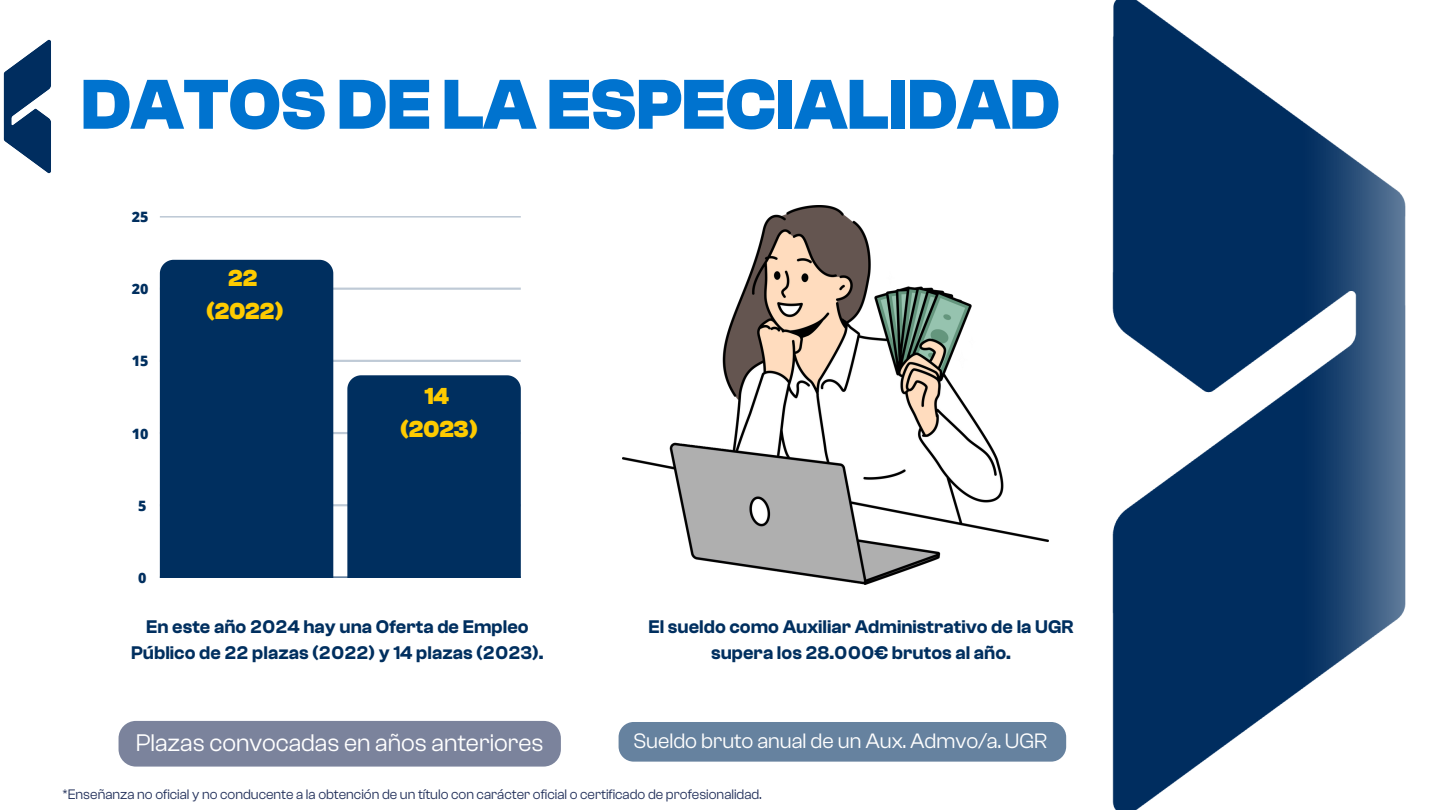
<style>
.page{position:relative;width:1440px;height:810px;background:#fff}
.page>*{position:absolute;margin:0;border:0;box-sizing:border-box;transform-origin:0 0}
.t1{font:700 73px "Clash Grotesk";color:#0073cf}
.t2{font:24.9px "Clash Grotesk";color:#fff}
.t3{font:700 24px/33px "Clash Grotesk";color:#fecb00;text-align:center}
.t4{font:21.7px "Clash Grotesk";color:#fff}
.t5{font:600 19px/26.2px "Clash Grotesk";color:#002f5f;text-align:center}
.t6{font:800 14.3px "Open Sans";color:#002f5f}
.t7{font:14.2px "Clash Grotesk";color:#23315b}
</style>
<div class="page">
<img style="left:3px;top:39px;width:48px;height:135px">
<hr style="left:160px;top:576px;width:361px;height:1px;background:#002f5f;opacity:.6">
<hr style="left:160px;top:504px;width:361px;height:2px;background:#002f5f;opacity:.25">
<hr style="left:160px;top:432px;width:361px;height:2px;background:#002f5f;opacity:.25">
<hr style="left:160px;top:360px;width:361px;height:2px;background:#c0cbd7">
<hr style="left:160px;top:288px;width:361px;height:2px;background:#c5cfda">
<hr style="left:160px;top:216px;width:361px;height:2px;background:#002f5f;opacity:.25">
<div style="left:160px;top:260px;width:173px;height:317px;background:#002f5f"></div>
<div style="left:347px;top:375px;width:174px;height:202px;background:#002f5f"></div>
<img style="left:1112px;top:0;width:294px;height:810px">
<img style="left:622px;top:206px;width:426px;height:379px">
<div style="left:619px;top:722px;width:447px;height:40px;background:#66829f;border-radius:15px"></div>
<div style="left:119px;top:721px;width:442px;height:46px;background:#7b839c;border-radius:17px"></div>
<p class="t1" style="left:81px;top:64px;width:980px">DATOSDELA ESPECIALIDAD</p>
<p class="t6" style="left:132px;top:207px;width:18px">25</p>
<p class="t6" style="left:132px;top:279px;width:18px">20</p>
<p class="t6" style="left:132px;top:351px;width:18px">15</p>
<p class="t6" style="left:132px;top:423px;width:18px">10</p>
<p class="t6" style="left:138px;top:496px;width:10px">5</p>
<p class="t6" style="left:138px;top:568px;width:10px">0</p>
<p class="t3" style="left:206px;top:262px;width:78px">22 (2022)</p>
<h2 class="t3" style="left:401px;top:380px;width:78px">14 (2023)</h2>
<p class="t5" style="left:131px;top:613px;width:414px">En este año 2024 hay una Oferta de Empleo<br>Público de 22 plazas (2022) y 14 plazas (2023).</p>
<h2 class="t5" style="left:648px;top:613px;width:427px">El sueldo como Auxiliar Administrativo de la UGR supera los 28.000€ brutos al año.</h2>
<p class="t2" style="left:136px;top:729px;width:410px">Plazas convocadas en años anteriores</p>
<p class="t4" style="left:633px;top:729px;width:415px">Sueldo bruto anual de un Aux. Admvo/a. UGR</p>
<h1 class="t7" style="left:62px;top:786px;width:701px">*Enseñanza no oficial y no conducente a la obtención de un título con carácter oficial o certificado de profesionalidad.</h1>
</div>
